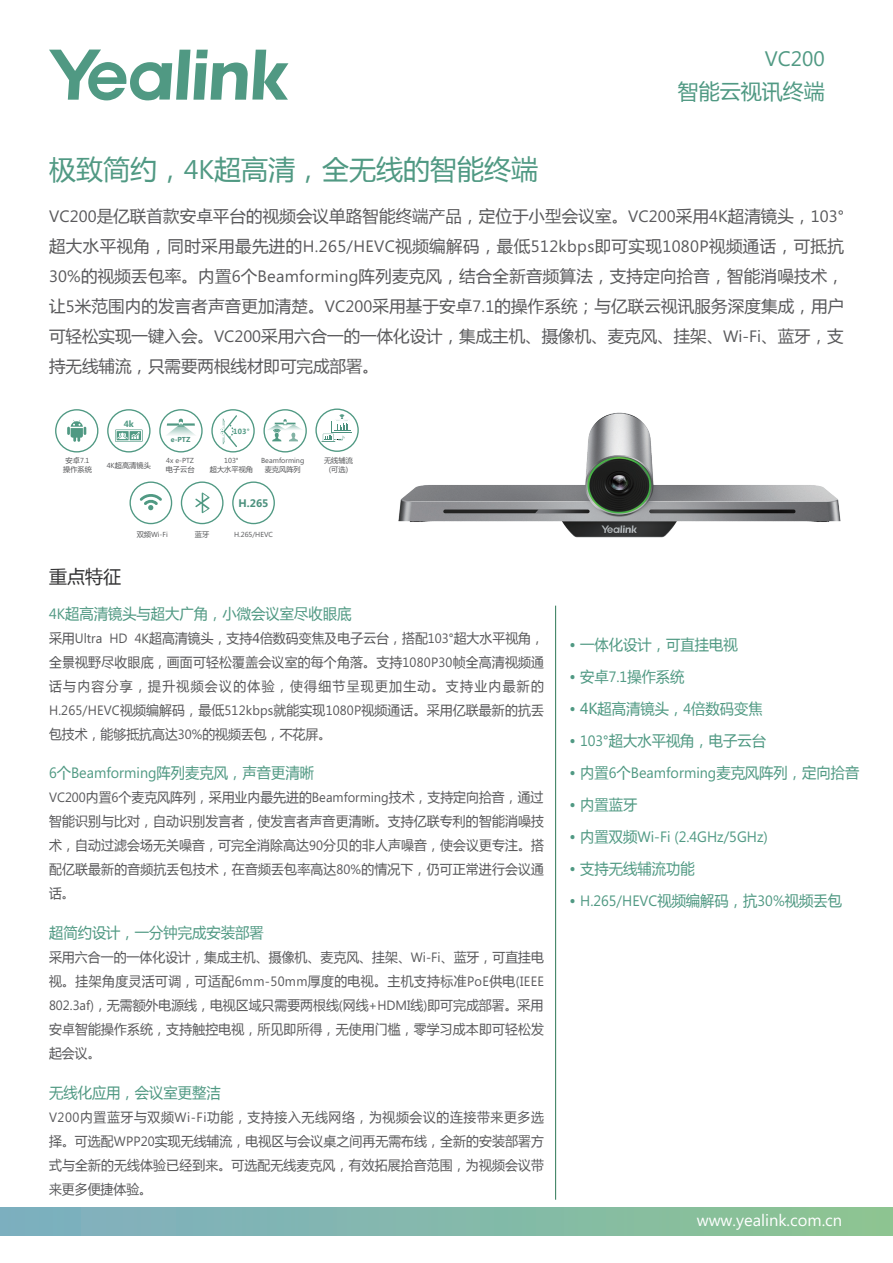
<style>
.page{position:relative;width:893px;height:1263px;background:#fff}
.page>*{position:absolute;margin:0;border:0;box-sizing:border-box;transform-origin:0 0}
.t1{font:27px "Microsoft Ya Hei";color:#509983}
.t2{font:21px "Microsoft Ya Hei";color:#509983}
.t3{font:21px "Microsoft Phags Pa";color:#509983}
.t4{font:18px "Microsoft Ya Hei";color:#333334}
.t5{font:16.5px/30px "Microsoft Ya Hei";color:#59595b;text-align:justify}
.t6{font:16.5px "Microsoft Phags Pa";color:#fff}
.t7{font:15px "Microsoft Ya Hei";color:#509983;scale:.95 1}
.t8{font:15px "Microsoft Phags Pa";color:#509983;scale:.95 1}
.t9{font:13.5px/24px "Microsoft Ya Hei";letter-spacing:.01em;color:#59595b;text-align:justify;scale:.95 1}
.t10{font:700 10.95px "Microsoft Phags Pa";color:#4c917e}
.t11{font:700 9px "Microsoft Phags Pa";color:#509983}
.t12{font:7.35px "Microsoft Phags Pa";color:#57585a}
.t13{font:7.35px/9.4px "Microsoft Ya Hei";color:#57585a;text-align:center}
.t14{font:700 7.2px "Microsoft Phags Pa";color:#4c917e}
.t15{font:700 7.05px "Microsoft Ya Hei";color:#509983}
.s1{font-family:"Microsoft Phags Pa"}
.s2{font-family:"Microsoft Ya Hei"}
</style>
<div class="page">
<hr style="left:555px;top:606px;width:1px;height:594px;background:#2d7756">
<div style="left:0;top:1207px;width:893px;height:28px;background:linear-gradient(to right,#7daec2,#8cc491)"></div>
<img style="left:398px;top:412px;width:443px;height:126px">
<div style="left:181px;top:481px;width:43px;height:43px;border:1px solid #509983;border-radius:50%"></div>
<svg style="left:195px;top:492px;width:14px;height:21px"></svg>
<div style="left:129px;top:481px;width:43px;height:43px;border:1px solid #509983;border-radius:50%"></div>
<svg style="left:140px;top:494px;width:22px;height:16px"></svg>
<div style="left:232px;top:481px;width:43px;height:43px;border:1px solid #509983;border-radius:50%"></div>
<svg style="left:115px;top:429px;width:28px;height:13px"></svg>
<div style="left:107px;top:409px;width:44px;height:43px;border:1px solid #509983;border-radius:50%"></div>
<div style="left:55px;top:409px;width:43px;height:43px;border:1px solid #509983;border-radius:50%"></div>
<svg style="left:67px;top:420px;width:19px;height:22px"></svg>
<div style="left:211px;top:409px;width:44px;height:43px;border:1px solid #509983;border-radius:50%"></div>
<svg style="left:220px;top:414px;width:17px;height:34px"></svg>
<div style="left:263px;top:409px;width:44px;height:43px;border:1px solid #509983;border-radius:50%"></div>
<svg style="left:266px;top:419px;width:38px;height:22px"></svg>
<div style="left:159px;top:409px;width:44px;height:43px;border:1px solid #509983;border-radius:50%"></div>
<svg style="left:166px;top:419px;width:29px;height:16px"></svg>
<div style="left:315px;top:408px;width:44px;height:44px;border:1px solid #509983;border-radius:50%"></div>
<svg style="left:321px;top:414px;width:29px;height:28px"></svg>
<svg style="left:49px;top:50px;width:239px;height:50px"></svg>
<h1 class="t1" style="left:49px;top:151px;width:491px">极致简约，<span class="s1">4K</span>超高清，全无线的智能终端</h1>
<h2 class="t3" style="left:765px;top:44px;width:61px">VC200</h2>
<h2 class="t2" style="left:678px;top:77px;width:149px">智能云视讯终端</h2>
<p class="t5" style="left:49px;top:201px;width:797px"><span class="s1">VC200</span>是亿联首款安卓平台的视频会议单路智能终端产品，定位于小型会议室。<span class="s1">VC200</span>采用<span class="s1">4K</span>超清镜头，<span class="s1">103°</span>超大水平视角，同时采用最先进的<span class="s1">H.265/HEVC</span>视频编解码，最低<span class="s1">512kbps</span>即可实现<span class="s1">1080P</span>视频通话，可抵抗<span class="s1">30%</span>的视频丢包率。内置<span class="s1">6</span>个<span class="s1">Beamforming</span>阵列麦克风，结合全新音频算法，支持定向拾音，智能消噪技术，让<span class="s1">5</span>米范围内的发言者声音更加清楚。<span class="s1">VC200</span>采用基于安卓<span class="s1">7.1</span>的操作系统；与亿联云视讯服务深度集成，用户可轻松实现一键入会。<span class="s1">VC200</span>采用六合一的一体化设计，集成主机、摄像机、麦克风、挂架、<span class="s1">Wi-Fi</span>、蓝牙，支持无线辅流，只需要两根线材即可完成部署。</p>
<p class="t12" style="left:66px;top:455px;width:25px"><span class="s2">安卓</span>7.1</p>
<p class="t13" style="left:63px;top:464px;width:30px">操作系统</p>
<p class="t11" style="left:124px;top:418px;width:12px">4k</p>
<p class="t13" style="left:107px;top:461px;width:46px"><span class="s1">4K</span>超高清镜头</p>
<p class="t14" style="left:171px;top:434px;width:21px">e-PTZ</p>
<p class="t12" style="left:166px;top:455px;width:29px">4x e-PTZ</p>
<p class="t13" style="left:166px;top:464px;width:30px">电子云台</p>
<p class="t15" style="left:233px;top:427px;width:18px">103°</p>
<p class="t12" style="left:224px;top:455px;width:16px">103°</p>
<p class="t13" style="left:210px;top:464px;width:45px">超大水平视角</p>
<p class="t12" style="left:261px;top:455px;width:45px">Beamforming</p>
<p class="t13" style="left:265px;top:464px;width:38px">麦克风阵列</p>
<p class="t10" style="left:239px;top:495px;width:31px">H.265</p>
<p class="t12" style="left:137px;top:529px;width:33px"><span class="s2">双频</span>Wi-Fi</p>
<p class="t13" style="left:195px;top:529px;width:16px">蓝牙</p>
<p class="t12" style="left:234px;top:529px;width:40px">H.265/HEVC</p>
<h3 class="t4" style="left:49px;top:564px;width:73px">重点特征</h3>
<p class="t13" style="left:324px;top:455px;width:30px">无线辅流(可选)</p>
<p class="t7" style="left:49px;top:603px;width:320px"><span class="s1">4K</span>超高清镜头与超大广角，小微会议室尽收眼底</p>
<p class="t9" style="left:49px;top:625px;width:523px">采用<span class="s1">Ultra HD 4K</span>超高清镜头，支持4倍数码变焦及电子云台，搭配<span class="s1">103°</span>超大水平视角，全景视野尽收眼底，画面可轻松覆盖会议室的每个角落。支持<span class="s1">1080P30</span>帧全高清视频通话与内容分享，提升视频会议的体验，使得细节呈现更加生动。支持业内最新的<span class="s1">H.265/HEVC</span>视频编解码，最低<span class="s1">512kbps</span>就能实现<span class="s1">1080P</span>视频通话。采用亿联最新的抗丢包技术，能够抵抗高达<span class="s1">30%</span>的视频丢包，不花屏。</p>
<p class="t8" style="left:49px;top:763px;width:280px">6<span class="s2">个</span>Beamforming<span class="s2">阵列麦克风，声音更清晰</span></p>
<p class="t9" style="left:49px;top:785px;width:523px"><span class="s1">VC200</span>内置<span class="s1">6</span>个麦克风阵列，采用业内最先进的<span class="s1">Beamforming</span>技术，支持定向拾音，通过智能识别与比对，自动识别发言者，使发言者声音更清晰。支持亿联专利的智能消噪技术，自动过滤会场无关噪音，可完全消除高达<span class="s1">90</span>分贝的非人声噪音，使会议更专注。搭配亿联最新的音频抗丢包技术，在音频丢包率高达<span class="s1">80%</span>的情况下，仍可正常进行会议通话。</p>
<p class="t7" style="left:49px;top:923px;width:228px">超简约设计，一分钟完成安装部署</p>
<p class="t9" style="left:49px;top:945px;width:523px">采用六合一的一体化设计，集成主机、摄像机、麦克风、挂架、<span class="s1">Wi-Fi</span>、蓝牙，可直挂电视。挂架角度灵活可调，可适配<span class="s1">6mm-50mm</span>厚度的电视。主机支持标准<span class="s1">PoE</span>供电<span class="s1">(IEEE 802.3af)</span>，无需额外电源线，电视区域只需要两根线<span class="s1">(</span>网线<span class="s1">+HDMI</span>线<span class="s1">)</span>即可完成部署。采用安卓智能操作系统，支持触控电视，所见即所得，无使用门槛，零学习成本即可轻松发起会议。</p>
<p class="t7" style="left:49px;top:1083px;width:182px">无线化应用，会议室更整洁</p>
<p class="t9" style="left:49px;top:1105px;width:522px"><span class="s1">V200</span>内置蓝牙与双频<span class="s1">Wi-Fi</span>功能，支持接入无线网络，为视频会议的连接带来更多选择。可选配<span class="s1">WPP20</span>实现无线辅流，电视区与会议桌之间再无需布线，全新的安装部署方式与全新的无线体验已经到来。可选配无线麦克风，有效拓展拾音范围，为视频会议带来更多便捷体验。</p>
<p class="t7" style="left:570px;top:634px;width:178px">• 一体化设计，可直挂电视</p>
<p class="t7" style="left:570px;top:666px;width:123px">• 安卓<span class="s1">7.1</span>操作系统</p>
<p class="t7" style="left:570px;top:698px;width:205px">• 4K超高清镜头，<span class="s1">4</span>倍数码变焦</p>
<p class="t7" style="left:570px;top:730px;width:208px">• <span class="s1">103°</span>超大水平视角，电子云台</p>
<p class="t7" style="left:570px;top:762px;width:307px">• 内置<span class="s1">6</span>个<span class="s1">Beamforming</span>麦克风阵列，定向拾音</p>
<p class="t7" style="left:570px;top:794px;width:73px">• 内置蓝牙</p>
<p class="t8" style="left:570px;top:826px;width:210px"><span class="s2">• 内置双频</span>Wi-Fi (2.4GHz/5GHz)</p>
<p class="t7" style="left:570px;top:858px;width:133px">• 支持无线辅流功能</p>
<p class="t8" style="left:570px;top:890px;width:288px"><span class="s2">•</span> H.265/HEVC<span class="s2">视频编解码，抗</span>30%<span class="s2">视频丢包</span></p>
<p class="t6" style="left:697px;top:1209px;width:147px">www.yealink.com.cn</p>
</div>
